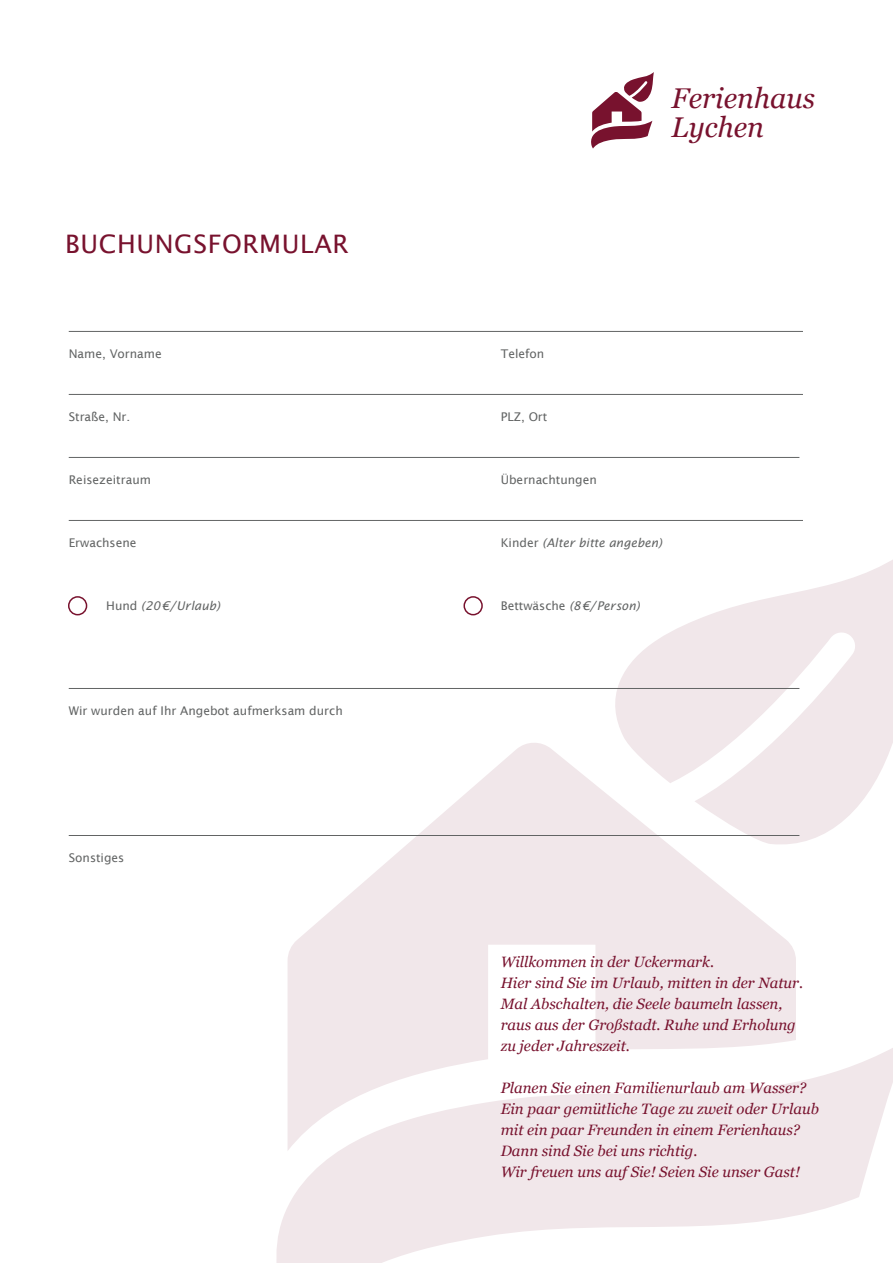
<style>
.page{position:relative;width:893px;height:1263px;background:#fff}
.page>*{position:absolute;margin:0;border:0;box-sizing:border-box;transform-origin:0 0}
.t1{font:italic 28.5px/28.5px "Georgia";color:#78122e}
.t2{font:25.5px "Lucida Sans";letter-spacing:.025em;color:#78122e}
.t3{font:italic 15px/21px "Georgia";color:#78122e}
.t4{font:12px "Lucida Sans";color:#626464}
.t5{font:italic 12px "Lucida Sans";color:#626464}
.s1{font-style:normal}
</style>
<div class="page">
<svg style="left:615px;top:560px;width:278px;height:283px;fill:#f1e7ea"></svg>
<svg style="left:276px;top:1039px;width:617px;height:224px;fill:#f1e7ea"></svg>
<svg style="left:288px;top:740px;width:508px;height:411px;fill:#f1e7ea"></svg>
<hr style="left:69px;top:331px;width:734px;height:1px;background:#626464">
<hr style="left:69px;top:394px;width:734px;height:1px;background:#626464">
<hr style="left:69px;top:457px;width:730px;height:1px;background:#626464">
<hr style="left:69px;top:520px;width:734px;height:1px;background:#626464">
<hr style="left:69px;top:688px;width:730px;height:1px;background:#626464">
<hr style="left:69px;top:835px;width:730px;height:1px;background:#626464">
<div style="left:68px;top:596px;width:19px;height:19px;border:2px solid #78122e;border-radius:50%"></div>
<div style="left:463px;top:596px;width:20px;height:19px;border:2px solid #78122e;border-radius:50%"></div>
<svg style="left:591px;top:72px;width:63px;height:77px"></svg>
<h2 class="t2" style="left:65px;top:229px;width:285px">Buchungsformular</h2>
<h1 class="t1" style="left:672px;top:84px;width:145px">Ferienhaus<br>Lychen</h1>
<p class="t4" style="left:69px;top:346px;width:95px">Name, Vorname</p>
<p class="t4" style="left:501px;top:346px;width:45px">Telefon</p>
<p class="t4" style="left:69px;top:409px;width:63px">Straße, N r.</p>
<p class="t4" style="left:501px;top:409px;width:48px">PLZ, Ort</p>
<p class="t4" style="left:69px;top:472px;width:84px">Reisezeitraum</p>
<p class="t4" style="left:501px;top:472px;width:98px">Übernachtungen</p>
<p class="t4" style="left:69px;top:535px;width:69px">Erwachsene</p>
<p class="t5" style="left:501px;top:535px;width:163px"><span class="s1">Kinder</span> (Alter bitte angeben)</p>
<p class="t4" style="left:69px;top:598px;width:24px">H</p>
<p class="t5" style="left:115px;top:598px;width:107px"><span class="s1">und</span> (20 €/Urlaub)</p>
<p class="t5" style="left:501px;top:598px;width:140px"><span class="s1">Bettwäsche</span> (8€/Person)</p>
<p class="t4" style="left:69px;top:703px;width:276px">Wir wurden auf Ihr Angebot aufmerksam durch</p>
<p class="t4" style="left:69px;top:850px;width:57px">Sonstiges</p>
<p class="t3" style="left:501px;top:951px;width:304px">Willkommen in der Uckermark.<br>Hier sind Sie im Urlaub, mitten in der Natur.<br>Mal Abschalten, die Seele baumeln lassen, raus aus der Großstadt. Ruhe und Erholung zu jeder Jahreszeit.</p>
<p class="t3" style="left:501px;top:1077px;width:320px">Planen Sie einen Familienurlaub am Wasser?<br>Ein paar gemütliche Tage zu zweit oder Urlaub mit ein paar Freunden in einem Ferienhaus?<br>Dann sind Sie bei uns richtig.<br>Wir freuen uns auf Sie! Seien Sie unser Gast!</p>
</div>
